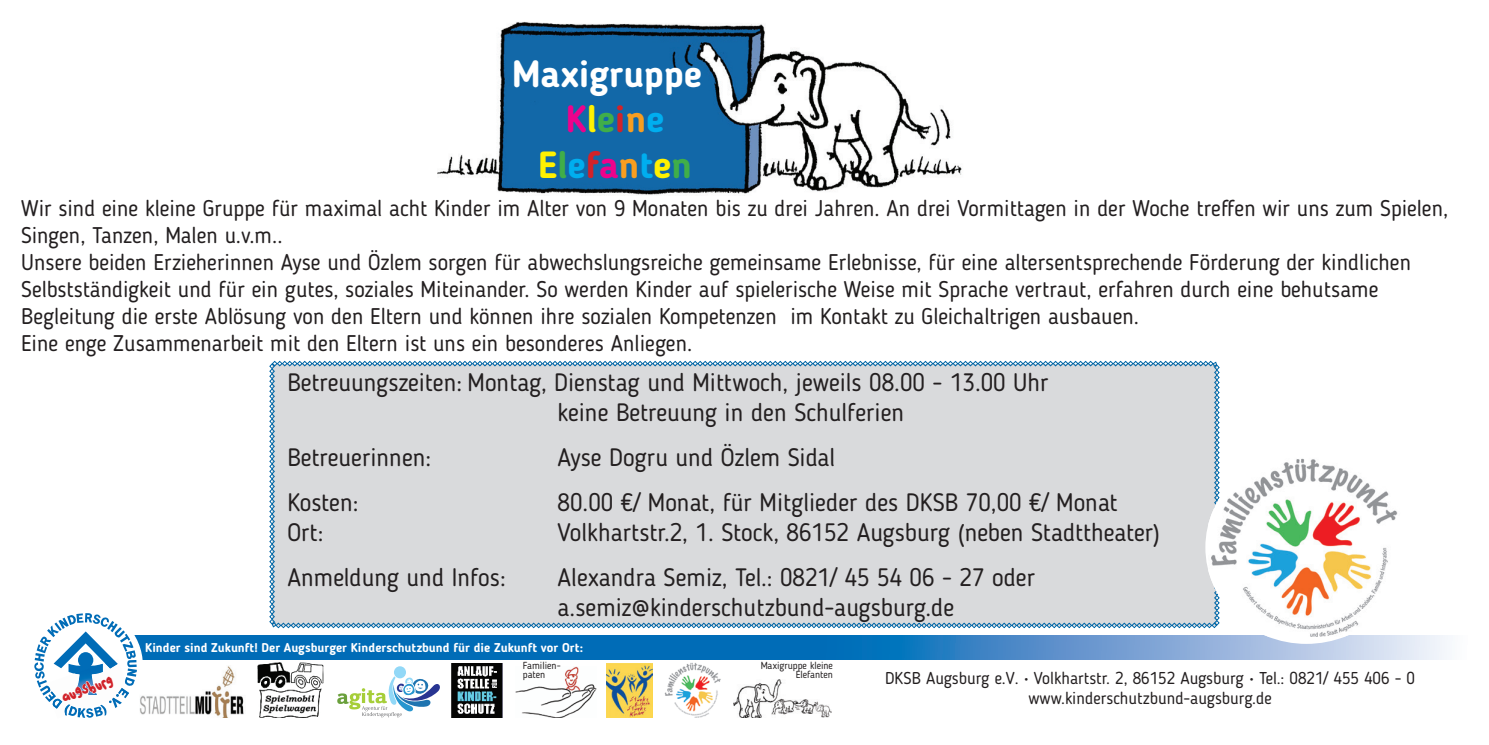
<style>
.page{position:relative;width:1489px;height:745px;background:#fff}
.page>*{position:absolute;margin:0;border:0;box-sizing:border-box;transform-origin:0 0}
.t1{font:700 37.5px/45px "Blogger Sans";color:#fff;text-align:center}
.t2{font:25px/30px "Blogger Sans";color:#231f20}
.t3{font:22.5px/27px "Blogger Sans";color:#231f20}
.t4{font:18.75px "five cents";color:#d1232a}
.t5{font:17px/20.5px "Blogger Sans";color:#231f20;text-align:center}
.t6{font:700 12.75px "Blogger Sans";color:#fff}
.t7{font:10.25px/8.8px "Blogger Sans";color:#231f20}
.s1{color:#ed028c}
.s2{color:#fff101}
.s3{color:#40ae49}
.s4{color:#d1232a}
.s5{color:#f89e20}
.s6{color:#00aeef}
</style>
<div class="page">
<img style="left:664px;top:663px;width:57px;height:54px">
<svg style="left:394px;top:665px;width:12px;height:13px"></svg>
<svg style="left:337px;top:674px;width:103px;height:43px"></svg>
<img style="left:515px;top:666px;width:81px;height:51px">
<img style="left:733px;top:679px;width:98px;height:38px">
<img style="left:143px;top:666px;width:101px;height:51px">
<img style="left:607px;top:663px;width:45px;height:54px">
<svg style="left:143px;top:635px;width:1305px;height:24px;background:#3888c5"></svg>
<img style="left:451px;top:663px;width:51px;height:54px">
<img style="left:257px;top:662px;width:66px;height:55px">
<svg style="left:34px;top:613px;width:109px;height:105px"></svg>
<div style="left:269px;top:360px;width:950px;height:267px;background:#d9dadc"></div>
<img style="left:437px;top:21px;width:525px;height:174px">
<img style="left:1207px;top:453px;width:197px;height:183px">
<h1 class="t1" style="left:512px;top:51px;width:191px">Maxigruppe<br><span class="s1">K</span><span class="s2">l</span><span class="s3">e</span><span class="s4">i</span><span class="s5">n</span><span class="s6">e<br></span><span class="s2">E</span><span class="s3">l</span><span class="s6">e</span><span class="s4">f</span><span class="s1">a</span><span class="s5">n</span><span class="s6">t</span><span class="s2">e</span><span class="s3">n</span></h1>
<p class="t3" style="left:21px;top:194px;width:1428px">Wir sind eine kleine Gruppe für maximal acht Kinder im Alter von 9 Monaten bis zu drei Jahren. An drei Vormittagen in der Woche treffen wir uns zum Spielen, Singen, Tanzen, Malen u.v.m..<br>Unsere beiden Erzieherinnen Ayse und Özlem sorgen für abwechslungsreiche gemeinsame Erlebnisse, für eine altersentsprechende Förderung der kindlichen Selbstständigkeit und für ein gutes, soziales Miteinander. So werden Kinder auf spielerische Weise mit Sprache vertraut, erfahren durch eine behutsame Begleitung die erste Ablösung von den Eltern und können ihre sozialen Kompetenzen im Kontakt zu Gleichaltrigen ausbauen.<br>Eine enge Zusammenarbeit mit den Eltern ist uns ein besonderes Anliegen.</p>
<p class="t2" style="left:557px;top:366px;width:492px;text-indent:-270px">Betreuungszeiten: Montag, Dienstag und Mittwoch, jeweils 08.00 - 13.00 Uhr keine Betreuung in den Schulferien</p>
<p class="t2" style="left:287px;top:441px;width:145px">Betreuerinnen:</p>
<p class="t2" style="left:557px;top:441px;width:279px">Ayse Dogru und Özlem Sidal</p>
<p class="t2" style="left:287px;top:486px;width:73px">Kosten:</p>
<p class="t2" style="left:557px;top:486px;width:561px">80.00 €/ Monat, für Mitglieder des DKSB 70,00 €/ Monat</p>
<p class="t2" style="left:287px;top:516px;width:38px">Ort:</p>
<p class="t2" style="left:557px;top:516px;width:604px">Volkhartstr.2, 1. Stock, 86152 Augsburg (neben Stadttheater)</p>
<p class="t2" style="left:287px;top:561px;width:220px">Anmeldung und Infos:</p>
<p class="t2" style="left:557px;top:561px;width:479px">Alexandra Semiz, Tel.: 0821/ 45 54 06 - 27 oder a.semiz@kinderschutzbund-augsburg.de</p>
<p class="t6" style="left:145px;top:639px;width:439px">Kinder sind Zukunft! Der Augsburger Kinderschutzbund für die Zukunft vor Ort:</p>
<p class="t7" style="left:523px;top:660px;width:39px">Familien&shy;paten</p>
<p class="t7" style="left:760px;top:660px;width:74px;text-align:right">Maxigruppe kleine<br>Elefanten</p>
<p class="t4" style="left:57px;top:682px;width:55px;rotate:-19deg">AUGSBURG</p>
<p class="t5" style="left:885px;top:667px;width:531px">DKSB Augsburg e.V. • Volkhartstr. 2, 86152 Augsburg • Tel.: 0821/ 455 406 - 0 www.kinderschutzbund-augsburg.de</p>
</div>
